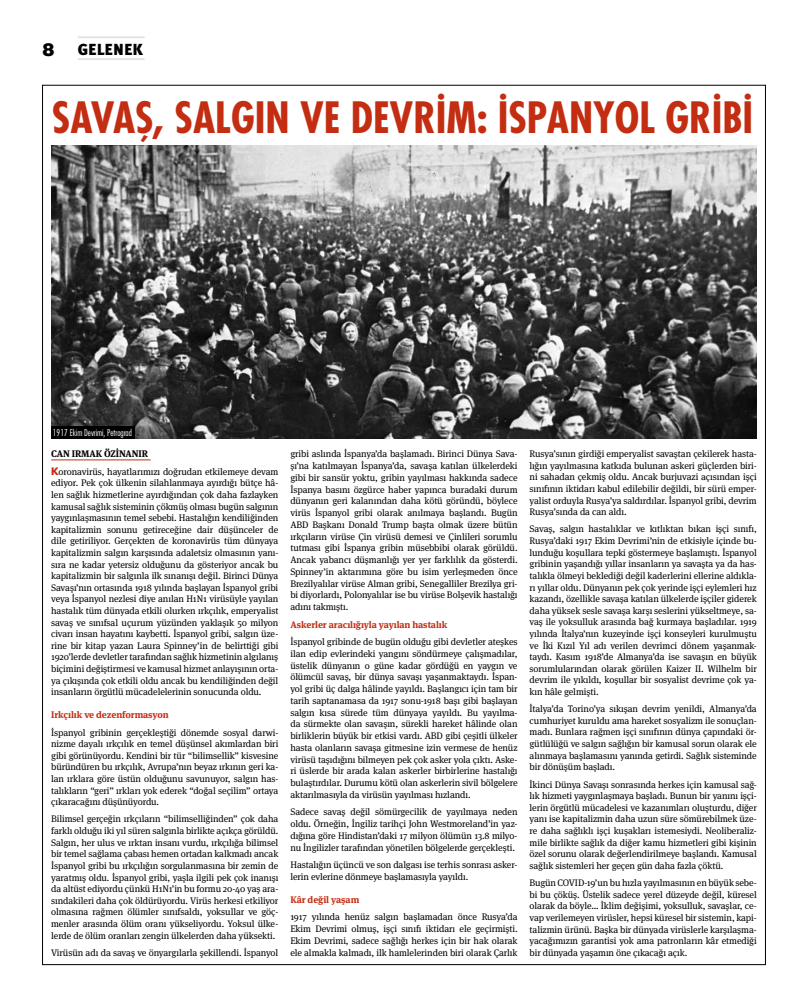
<style>
.page{position:relative;width:808px;height:993px;background:#fff}
.page>*{position:absolute;margin:0;border:0;box-sizing:border-box;transform-origin:0 0}
.t1{font:42px "Futura Cond Bold Tr";color:#c32d12}
.t2{font:18px "Helvetica Black Tr";color:#000}
.t3{font:16px "Meta Black Tr";color:#000}
.t4{font:9.5px/11.6px "Meta Serif Pro";letter-spacing:-.01em;color:#000;text-align:justify}
.t5{font:700 9.5px "Meta Serif Pro";letter-spacing:-.01em;color:#c32d12}
.t6{font:9px "Futura Cond Light Tr";color:#fff}
.s1{font-weight:700}
.s2{font-family:"Futura Bold Tr";font-size:10px;color:#c32d12}
</style>
<div class="page">
<hr style="left:78px;top:36px;width:67px;height:2px;background:#e3e3e3">
<hr style="left:78px;top:58px;width:67px;height:2px;background:#e3e3e3">
<hr style="left:51px;top:459px;width:100px;height:1px;background:#c32d12">
<img style="left:51px;top:145px;width:706px;height:293px">
<div style="left:51px;top:426px;width:84px;height:12px;background:#000"></div>
<h2 class="t2" style="left:43px;top:37px;width:14px">8</h2>
<h3 class="t3" style="left:78px;top:40px;width:67px">GELENEK</h3>
<h1 class="t1" style="left:52px;top:90px;width:703px">SAVAŞ, SALGIN VE DEVRİM: İSPANYOL GRİBİ</h1>
<p class="t6" style="left:53px;top:427px;width:80px">1917 Ekim Devrimi, Petrograd</p>
<p class="t4" style="left:51px;top:445px;width:229px;line-height:17.3px"><span class="s1">CAN IRMAK ÖZİNANIR<br></span><span class="s2">K</span>oronavirüs, hayatlarımızı doğrudan etkilemeye devam</p>
<p class="t4" style="left:51px;top:476px;width:229px">ediyor. Pek çok ülkenin silahlanmaya ayırdığı bütçe hâ&shy;len sağlık hizmetlerine ayırdığından çok daha fazlayken kamusal sağlık sisteminin çökmüş olması bugün salgının yaygınlaşmasının temel sebebi. Hastalığın kendiliğinden kapitalizmin sonunu getireceğine dair düşünceler de dile getiriliyor. Gerçekten de koronavirüs tüm dünyaya kapitalizmin salgın karşısında adaletsiz olmasının yanı&shy;sıra ne kadar yetersiz olduğunu da gösteriyor ancak bu kapitalizmin bir salgınla ilk sınanışı değil. Birinci Dünya Savaşı’nın ortasında 1918 yılında başlayan İspanyol gribi veya İspanyol nezlesi diye anılan H1N1 virüsüyle yayılan hastalık tüm dünyada etkili olurken ırkçılık, emperyalist savaş ve sınıfsal uçurum yüzünden yaklaşık 50 milyon civarı insan hayatını kaybetti. İspanyol gribi, salgın üze&shy;rine bir kitap yazan Laura Spinney’in de belirttiği gibi 1920’lerde devletler tarafından sağlık hizmetinin algılanış biçimini değiştirmesi ve kamusal hizmet anlayışının orta&shy;ya çıkışında çok etkili oldu ancak bu kendiliğinden değil insanların örgütlü mücadelelerinin sonucunda oldu.</p>
<p class="t5" style="left:51px;top:707px;width:119px">Irkçılık ve dezenformasyon</p>
<p class="t4" style="left:51px;top:725px;width:229px">İspanyol gribinin gerçekleştiği dönemde sosyal darwi&shy;nizme dayalı ırkçılık en temel düşünsel akımlardan biri gibi görünüyordu. Kendini bir tür “bilimsellik” kisvesine büründüren bu ırkçılık, Avrupa’nın beyaz ırkının geri ka&shy;lan ırklara göre üstün olduğunu savunuyor, salgın has&shy;talıkların “geri” ırkları yok ederek “doğal seçilim” ortaya çıkaracağını düşünüyordu.</p>
<p class="t4" style="left:51px;top:812px;width:229px">Bilimsel gerçeğin ırkçıların “bilimselliğinden” çok daha farklı olduğu iki yıl süren salgınla birlikte açıkça görüldü.<br>Salgın, her ulus ve ırktan insanı vurdu, ırkçılığa bilimsel bir temel sağlama çabası hemen ortadan kalkmadı ancak İspanyol gribi bu ırkçılığın sorgulanmasına bir zemin de yaratmış oldu. İspanyol gribi, yaşla ilgili pek çok inanışı da altüst ediyordu çünkü H1N1’in bu formu 20-40 yaş ara&shy;sındakileri daha çok öldürüyordu. Virüs herkesi etkiliyor olmasına rağmen ölümler sınıfsaldı, yoksullar ve göç&shy;menler arasında ölüm oranı yükseliyordu. Yoksul ülke&shy;lerde de ölüm oranları zengin ülkelerden daha yüksekti.</p>
<p class="t4" style="left:51px;top:945px;width:229px">Virüsün adı da savaş ve önyargılarla şekillendi. İspanyol</p>
<p class="t4" style="left:290px;top:447px;width:229px">gribi aslında İspanya’da başlamadı. Birinci Dünya Sava&shy;şı’na katılmayan İspanya’da, savaşa katılan ülkelerdeki gibi bir sansür yoktu, gribin yayılması hakkında sadece İspanya basını özgürce haber yapınca buradaki durum dünyanın geri kalanından daha kötü göründü, böylece virüs İspanyol gribi olarak anılmaya başlandı. Bugün ABD Başkanı Donald Trump başta olmak üzere bütün ırkçıların virüse Çin virüsü demesi ve Çinlileri sorumlu tutması gibi İspanya gribin müsebbibi olarak görüldü.<br>Ancak yabancı düşmanlığı yer yer farklılık da gösterdi.<br>Spinney’in aktarımına göre bu isim yerleşmeden önce Brezilyalılar virüse Alman gribi, Senegalliler Brezilya gri&shy;bi diyorlardı, Polonyalılar ise bu virüse Bolşevik hastalığı adını takmıştı.</p>
<p class="t5" style="left:290px;top:616px;width:158px">Askerler aracılığıyla yayılan hastalık</p>
<p class="t4" style="left:290px;top:635px;width:229px">İspanyol gribinde de bugün olduğu gibi devletler ateşkes ilan edip evlerindeki yangını söndürmeye çalışmadılar, üstelik dünyanın o güne kadar gördüğü en yaygın ve ölümcül savaş, bir dünya savaşı yaşanmaktaydı. İspan&shy;yol gribi üç dalga hâlinde yayıldı. Başlangıcı için tam bir tarih saptanamasa da 1917 sonu-1918 başı gibi başlayan salgın kısa sürede tüm dünyaya yayıldı. Bu yayılma&shy;da sürmekte olan savaşın, sürekli hareket hâlinde olan birliklerin büyük bir etkisi vardı. ABD gibi çeşitli ülkeler hasta olanların savaşa gitmesine izin vermese de henüz virüsü taşıdığını bilmeyen pek çok asker yola çıktı. Aske&shy;ri üslerde bir arada kalan askerler birbirlerine hastalığı bulaştırdılar. Durumu kötü olan askerlerin sivil bölgelere aktarılmasıyla da virüsün yayılması hızlandı.</p>
<p class="t4" style="left:290px;top:805px;width:229px">Sadece savaş değil sömürgecilik de yayılmaya neden oldu. Örneğin, İngiliz tarihçi John Westmoreland’in yaz&shy;dığına göre Hindistan’daki 17 milyon ölümün 13.8 milyo&shy;nu İngilizler tarafından yönetilen bölgelerde gerçekleşti.</p>
<p class="t4" style="left:290px;top:858px;width:229px">Hastalığın üçüncü ve son dalgası ise terhis sonrası asker&shy;lerin evlerine dönmeye başlamasıyla yayıldı.</p>
<p class="t5" style="left:290px;top:891px;width:70px">Kâr değil yaşam</p>
<p class="t4" style="left:290px;top:910px;width:229px">1917 yılında henüz salgın başlamadan önce Rusya’da Ekim Devrimi olmuş, işçi sınıfı iktidarı ele geçirmişti.<br>Ekim Devrimi, sadece sağlığı herkes için bir hak olarak ele almakla kalmadı, ilk hamlelerinden biri olarak Çarlık</p>
<p class="t4" style="left:530px;top:447px;width:229px">Rusya’sının girdiği emperyalist savaştan çekilerek hasta&shy;lığın yayılmasına katkıda bulunan askeri güçlerden biri&shy;ni sahadan çekmiş oldu. Ancak burjuvazi açısından işçi sınıfının iktidarı kabul edilebilir değildi, bir sürü emper&shy;yalist orduyla Rusya’ya saldırdılar. İspanyol gribi, devrim Rusya’sında da can aldı.</p>
<p class="t4" style="left:530px;top:522px;width:229px">Savaş, salgın hastalıklar ve kıtlıktan bıkan işçi sınıfı, Rusya’daki 1917 Ekim Devrimi’nin de etkisiyle içinde bu&shy;lunduğu koşullara tepki göstermeye başlamıştı. İspanyol gribinin yaşandığı yıllar insanların ya savaşta ya da has&shy;talıkla ölmeyi beklediği değil kaderlerini ellerine aldıkla&shy;rı yıllar oldu. Dünyanın pek çok yerinde işçi eylemleri hız kazandı, özellikle savaşa katılan ülkelerde işçiler giderek daha yüksek sesle savaşa karşı seslerini yükseltmeye, sa&shy;vaş ile yoksulluk arasında bağ kurmaya başladılar. 1919 yılında İtalya’nın kuzeyinde işçi konseyleri kurulmuştu ve İki Kızıl Yıl adı verilen devrimci dönem yaşanmak&shy;taydı. Kasım 1918’de Almanya’da ise savaşın en büyük sorumlularından olarak görülen Kaizer II. Wilhelm bir devrim ile yıkıldı, koşullar bir sosyalist devrime çok ya&shy;kın hâle gelmişti.</p>
<p class="t4" style="left:530px;top:702px;width:229px">İtalya’da Torino’ya sıkışan devrim yenildi, Almanya’da cumhuriyet kuruldu ama hareket sosyalizm ile sonuçlan&shy;madı. Bunlara rağmen işçi sınıfının dünya çapındaki ör&shy;gütlülüğü ve salgın sağlığın bir kamusal sorun olarak ele alınmaya başlamasını yanında getirdi. Sağlık sisteminde bir dönüşüm başladı.</p>
<p class="t4" style="left:530px;top:777px;width:229px">İkinci Dünya Savaşı sonrasında herkes için kamusal sağ&shy;lık hizmeti yaygınlaşmaya başladı. Bunun bir yanını işçi&shy;lerin örgütlü mücadelesi ve kazanımları oluşturdu, diğer yanı ise kapitalizmin daha uzun süre sömürebilmek üze&shy;re daha sağlıklı işçi kuşakları istemesiydi. Neoliberaliz&shy;mile birlikte sağlık da diğer kamu hizmetleri gibi kişinin özel sorunu olarak değerlendirilmeye başlandı. Kamusal sağlık sistemleri her geçen gün daha fazla çöktü.</p>
<p class="t4" style="left:530px;top:876px;width:229px">Bugün COVID-19’un bu hızla yayılmasının en büyük sebe&shy;bi bu çöküş. Üstelik sadece yerel düzeyde değil, küresel olarak da böyle… İklim değişimi, yoksulluk, savaşlar, ce&shy;vap verilemeyen virüsler, hepsi küresel bir sistemin, kapi&shy;talizmin ürünü. Başka bir dünyada virüslerle karşılaşma&shy;yacağımızın garantisi yok ama patronların kâr etmediği bir dünyada yaşamın öne çıkacağı açık.</p>
</div>
